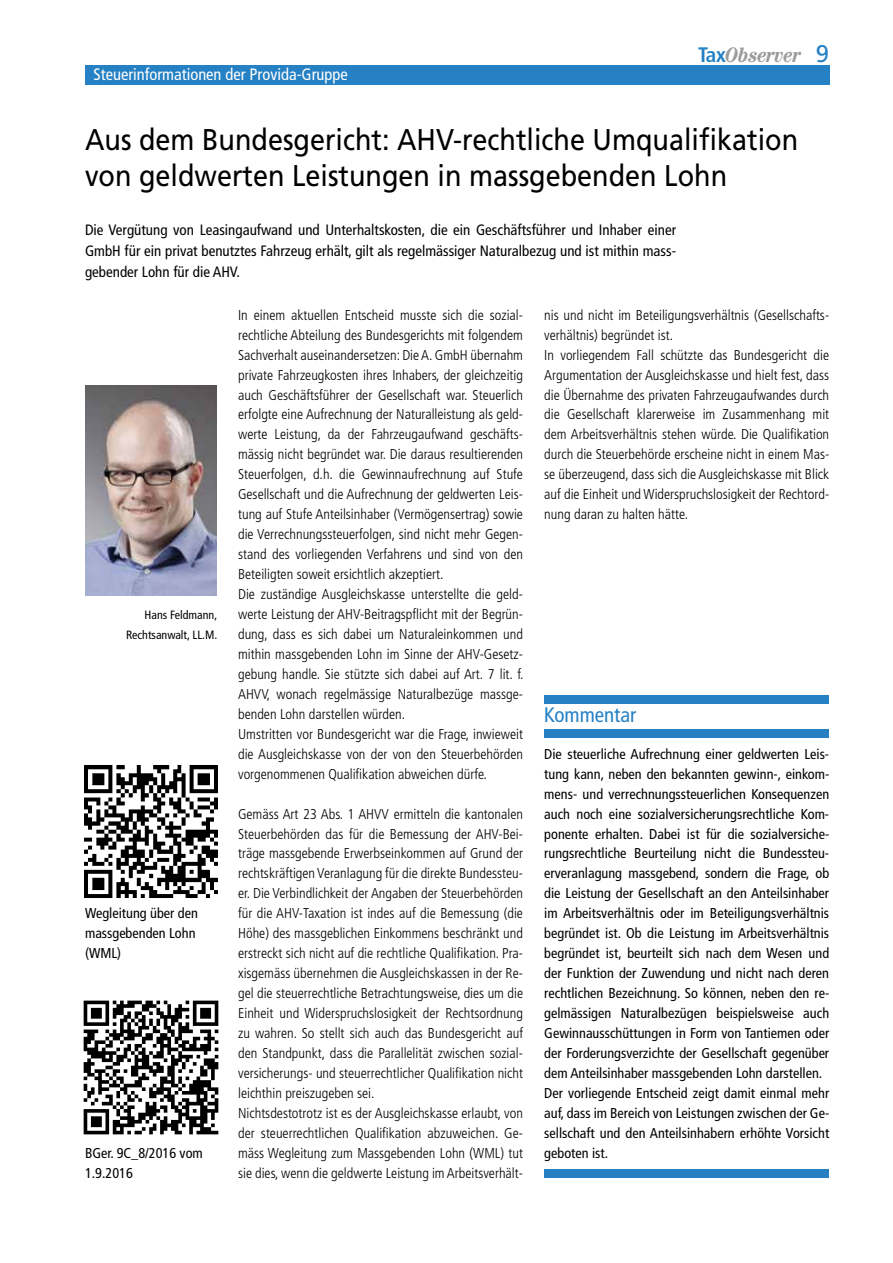
<style>
.page{position:relative;width:893px;height:1263px;background:#fff}
.page>*{position:absolute;margin:0;border:0;box-sizing:border-box;transform-origin:0 0}
.t1{font:30px/36px "Frutiger LT";color:#000;scale:.9 1}
.t2{font:24px "Frutiger LT";color:#2581c4}
.t3{font:italic 700 condensed 21px "Century LT";color:#9b9b9a}
.t4{font:condensed 21px "Frutiger LT";color:#2581c4}
.t5{font:condensed 16.5px "Frutiger LT";color:#fff}
.t6{font:condensed 15px/21px "Frutiger LT";color:#000;text-align:justify}
.t7{font:300 condensed 14.25px/20px "Frutiger LT";color:#000}
.t8{font:condensed 14.25px/20px "Frutiger LT";color:#000}
.t9{font:condensed 12px/20px "Frutiger LT";color:#000;text-align:right}
.s1{font-family:"Frutiger LT";font-style:normal;color:#2581c4}
</style>
<div class="page">
<div style="left:85px;top:66px;width:744px;height:19px;background:#2581c4"></div>
<img style="left:85px;top:386px;width:132px;height:209px">
<div style="left:544px;top:695px;width:285px;height:8px;background:#2581c4"></div>
<div style="left:544px;top:729px;width:285px;height:8px;background:#2581c4"></div>
<div style="left:544px;top:1169px;width:285px;height:9px;background:#2581c4"></div>
<img style="left:83px;top:1000px;width:136px;height:135px">
<img style="left:84px;top:765px;width:134px;height:133px">
<p class="t5" style="left:94px;top:65px;width:256px">Steuerinformationen der Provida-Gruppe</p>
<h3 class="t3" style="left:698px;top:42px;width:104px"><span class="s1">Tax</span>Observer</h3>
<h2 class="t2" style="left:816px;top:40px;width:15px">9</h2>
<h1 class="t1" style="left:85px;top:122px;width:794px">Aus dem Bundesgericht: AHV-rechtliche Umqualifikation von geldwerten Leistungen in massgebenden Lohn</h1>
<p class="t6" style="left:85px;top:219px;width:593px">Die Vergütung von Leasingaufwand und Unterhaltskosten, die ein Geschäftsführer und Inhaber einer GmbH für ein privat benutztes Fahrzeug erhält, gilt als regelmässiger Naturalbezug und ist mithin mass&shy;gebender Lohn für die AHV.</p>
<p class="t7" style="left:238px;top:305px;width:287px">In einem aktuellen Entscheid musste sich die sozial&shy;rechtliche Abteilung des Bundesgerichts mit folgendem Sachverhalt auseinandersetzen: Die A. GmbH übernahm private Fahrzeugkosten ihres Inhabers, der gleichzeitig auch Geschäftsführer der Gesellschaft war. Steuerlich erfolgte eine Aufrechnung der Naturalleistung als geld&shy;werte Leistung, da der Fahrzeugaufwand geschäfts&shy;mässig nicht begründet war. Die daraus resultierenden Steuerfolgen, d.h. die Gewinnaufrechnung auf Stufe Gesellschaft und die Aufrechnung der geldwerten Leis&shy;tung auf Stufe Anteilsinhaber (Vermögensertrag) sowie die Verrechnungssteuerfolgen, sind nicht mehr Gegen&shy;stand des vorliegenden Verfahrens und sind von den Beteiligten soweit ersichtlich akzeptiert.<br>Die zuständige Ausgleichskasse unterstellte die geld&shy;werte Leistung der AHV-Beitragspflicht mit der Begrün&shy;dung, dass es sich dabei um Naturaleinkommen und mithin massgebenden Lohn im Sinne der AHV-Gesetz&shy;gebung handle. Sie stützte sich dabei auf Art. 7 lit. f.<br>AHVV, wonach regelmässige Naturalbezüge massge&shy;benden Lohn darstellen würden.<br>Umstritten vor Bundesgericht war die Frage, inwieweit die Ausgleichskasse von der von den Steuerbehörden vorgenommenen Qualifikation abweichen dürfe.</p>
<p class="t7" style="left:238px;top:804px;width:286px">Gemäss Art 23 Abs. 1 AHVV ermitteln die kantonalen Steuerbehörden das für die Bemessung der AHV-Bei&shy;träge massgebende Erwerbseinkommen auf Grund der rechtskräftigen Veranlagung für die direkte Bundessteu&shy;er. Die Verbindlichkeit der Angaben der Steuerbehörden für die AHV-Taxation ist indes auf die Bemessung (die Höhe) des massgeblichen Einkommens beschränkt und erstreckt sich nicht auf die rechtliche Qualifikation. Pra&shy;xisgemäss übernehmen die Ausgleichskassen in der Re&shy;gel die steuerrechtliche Betrachtungsweise, dies um die Einheit und Widerspruchslosigkeit der Rechtsordnung zu wahren. So stellt sich auch das Bundesgericht auf den Standpunkt, dass die Parallelität zwischen sozial&shy;versicherungs- und steuerrechtlicher Qualifikation nicht leichthin preiszugeben sei.<br>Nichtsdestotrotz ist es der Ausgleichskasse erlaubt, von der steuerrechtlichen Qualifikation abzuweichen. Ge&shy;mäss Wegleitung zum Massgebenden Lohn (WML) tut sie dies, wenn die geldwerte Leistung im Arbeitsverhält-</p>
<p class="t7" style="left:544px;top:305px;width:286px">nis und nicht im Beteiligungsverhältnis (Gesellschafts&shy;verhältnis) begründet ist.<br>In vorliegendem Fall schützte das Bundesgericht die Argumentation der Ausgleichskasse und hielt fest, dass die Übernahme des privaten Fahrzeugaufwandes durch die Gesellschaft klarerweise im Zusammenhang mit dem Arbeitsverhältnis stehen würde. Die Qualifikation durch die Steuerbehörde erscheine nicht in einem Mas&shy;se überzeugend, dass sich die Ausgleichskasse mit Blick auf die Einheit und Widerspruchslosigkeit der Rechtord&shy;nung daran zu halten hätte.</p>
<p class="t9" style="left:126px;top:605px;width:93px">Hans Feldmann,<br>Rechtsanwalt, LL.M.</p>
<h3 class="t4" style="left:544px;top:703px;width:94px">Kommentar</h3>
<p class="t8" style="left:544px;top:744px;width:286px">Die steuerliche Aufrechnung einer geldwerten Leis&shy;tung kann, neben den bekannten gewinn-, einkom&shy;mens- und verrechnungssteuerlichen Konsequenzen auch noch eine sozialversicherungsrechtliche Kom&shy;ponente erhalten. Dabei ist für die sozialversiche&shy;rungsrechtliche Beurteilung nicht die Bundessteu&shy;erveranlagung massgebend, sondern die Frage, ob die Leistung der Gesellschaft an den Anteilsinhaber im Arbeitsverhältnis oder im Beteiligungsverhältnis begründet ist. Ob die Leistung im Arbeitsverhältnis begründet ist, beurteilt sich nach dem Wesen und der Funktion der Zuwendung und nicht nach deren rechtlichen Bezeichnung. So können, neben den re&shy;gelmässigen Naturalbezügen beispielsweise auch Gewinnausschüttungen in Form von Tantiemen oder der Forderungsverzichte der Gesellschaft gegenüber dem Anteilsinhaber massgebenden Lohn darstellen.<br>Der vorliegende Entscheid zeigt damit einmal mehr auf, dass im Bereich von Leistungen zwischen der Ge&shy;sellschaft und den Anteilsinhabern erhöhte Vorsicht geboten ist.</p>
<p class="t8" style="left:85px;top:903px;width:114px">Wegleitung über den massgebenden Lohn (WML)</p>
<p class="t8" style="left:85px;top:1143px;width:119px">BGer. 9C_8/2016 vom<br>1.9.2016</p>
</div>
